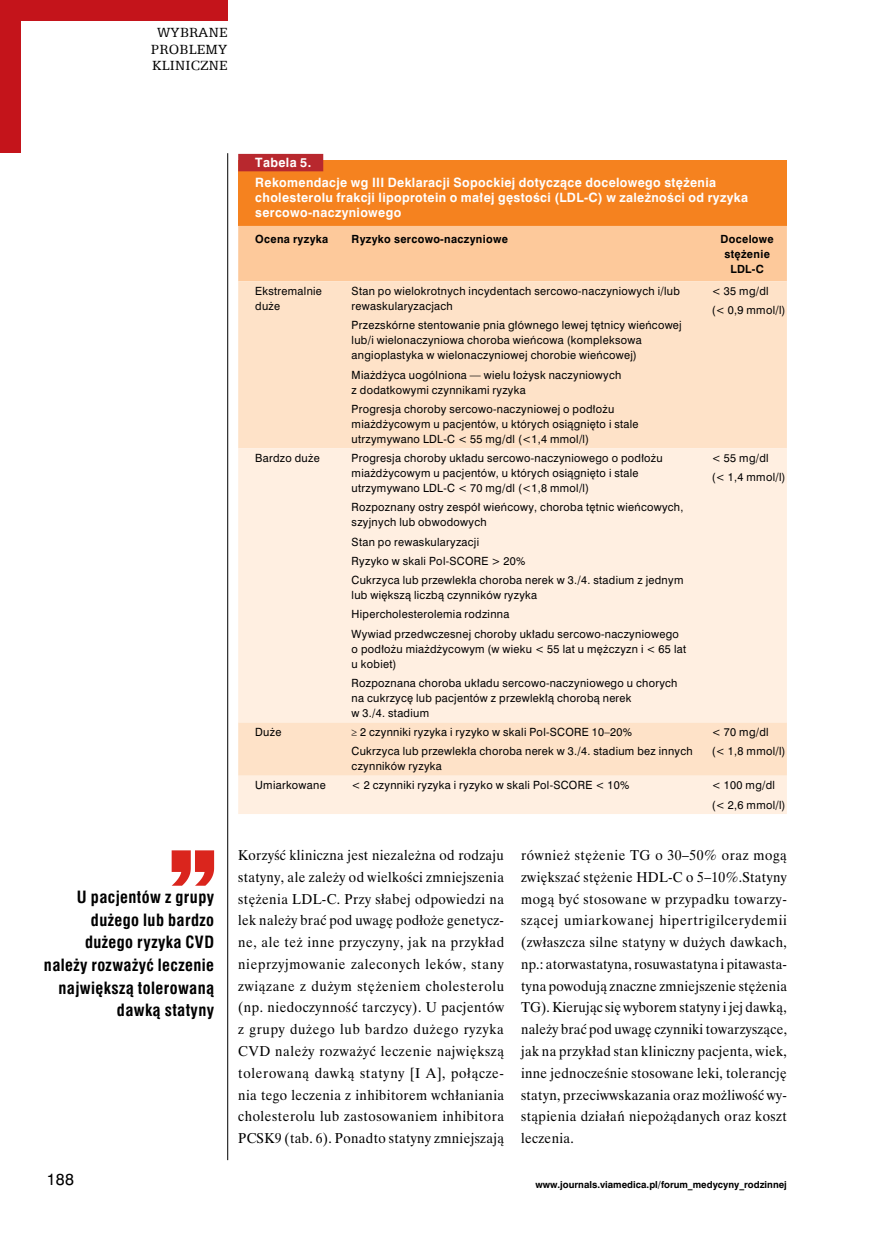
<style>
.page{position:relative;width:872px;height:1234px;background:#fff}
.page>*{position:absolute;margin:0;border:0;box-sizing:border-box;transform-origin:0 0}
.t1{font:700 16.5px/22.5px "Swis 721 Cn EU";letter-spacing:.025em;color:#000;text-align:right}
.t2{font:15px/16.5px "Egyptian 505 EU";letter-spacing:.015em;color:#000;text-align:center}
.t3{font:15px "Swis 721 PL";color:#000}
.t4{font:14.25px/21.8px "Time Ibis EE";letter-spacing:.03em;color:#000;text-align:justify;scale:.95 1}
.t5{font:700 12px/20.4px "Swis 721 PL";letter-spacing:.03em;color:#fff}
.t6{font:10.5px/15px "Swis 721 PL";letter-spacing:.03em;color:#000}
.t7{font:700 10.5px/15px "Swis 721 PL";letter-spacing:.03em;color:#000;text-align:center}
.t8{font:700 9px "Swis 721 PL";color:#000}
</style>
<div class="page">
<hr style="left:227px;top:153px;width:1px;height:1006px;background:#000">
<div style="left:0;top:0;width:227px;height:21px;background:#c4141b"></div>
<div style="left:0;top:0;width:21px;height:153px;background:#c4141b"></div>
<div style="left:238px;top:161px;width:549px;height:65px;background:#f5821f"></div>
<div style="left:238px;top:226px;width:549px;height:55px;background:#fdc99b"></div>
<div style="left:238px;top:281px;width:549px;height:167px;background:#fee2c8"></div>
<svg style="left:238px;top:448px;width:549px;height:365px;background:#feeddd"></svg>
<div style="left:238px;top:154px;width:85px;height:17px;background:#b8282e"></div>
<svg style="left:172px;top:850px;width:42px;height:35px"></svg>
<h2 class="t2" style="left:151px;top:24px;width:78px">WYBRANE<br>PROBLEMY<br>KLINICZNE</h2>
<h1 class="t1" style="left:44px;top:886px;width:172px">U pacjentów z grupy dużego lub bardzo dużego ryzyka CVD należy rozważyć leczenie największą tolerowaną dawką statyny</h1>
<p class="t5" style="left:255px;top:152px;width:462px">Tabela 5.<br>Rekomendacje wg III Deklaracji Sopockiej dotyczące docelowego stężenia</p>
<p class="t5" style="left:255px;top:190px;width:494px;line-height:15px">cholesterolu frakcji lipoprotein o małej gęstości (LDL-C) w zależności od ryzyka sercowo-naczyniowego</p>
<p class="t7" style="left:255px;top:231px;width:75px">Ocena ryzyka</p>
<p class="t7" style="left:351px;top:231px;width:158px">Ryzyko sercowo-naczyniowe</p>
<p class="t7" style="left:720px;top:231px;width:55px">Docelowe stężenie<br>LDL-C</p>
<p class="t6" style="left:255px;top:283px;width:68px">Ekstremalnie duże</p>
<p class="t6" style="left:351px;top:283px;width:330px">Stan po wielokrotnych incydentach sercowo-naczyniowych i/lub rewaskularyzacjach</p>
<p class="t6" style="left:351px;top:317px;width:332px">Przezskórne stentowanie pnia głównego lewej tętnicy wieńcowej lub/i wielonaczyniowa choroba wieńcowa (kompleksowa angioplastyka w wielonaczyniowej chorobie wieńcowej)</p>
<p class="t6" style="left:351px;top:367px;width:271px">Miażdżyca uogólniona — wielu łożysk naczyniowych z dodatkowymi czynnikami ryzyka</p>
<p class="t6" style="left:351px;top:401px;width:288px">Progresja choroby sercowo-naczyniowej o podłożu miażdżycowym u pacjentów, u których osiągnięto i stale utrzymywano LDL-C &lt; 55 mg/dl (&lt;1,4 mmol/l)</p>
<p class="t6" style="left:711px;top:281px;width:75px;line-height:19.2px">&lt; 35 mg/dl<br>(&lt; 0,9 mmol/l)</p>
<p class="t6" style="left:255px;top:450px;width:66px">Bardzo duże</p>
<p class="t6" style="left:351px;top:450px;width:313px">Progresja choroby układu sercowo-naczyniowego o podłożu miażdżycowym u pacjentów, u których osiągnięto i stale utrzymywano LDL-C &lt; 70 mg/dl (&lt;1,8 mmol/l)</p>
<p class="t6" style="left:351px;top:499px;width:333px">Rozpoznany ostry zespół wieńcowy, choroba tętnic wieńcowych, szyjnych lub obwodowych</p>
<p class="t6" style="left:351px;top:531px;width:333px;line-height:19.2px">Stan po rewaskularyzacji<br>Ryzyko w skali Pol-SCORE &gt; 20%<br>Cukrzyca lub przewlekła choroba nerek w 3./4. stadium z jednym</p>
<p class="t6" style="left:351px;top:585px;width:329px;line-height:19.2px">lub większą liczbą czynników ryzyka<br>Hipercholesterolemia rodzinna<br>Wywiad przedwczesnej choroby układu sercowo-naczyniowego</p>
<p class="t6" style="left:351px;top:641px;width:336px">o podłożu miażdżycowym (w wieku &lt; 55 lat u mężczyzn i &lt; 65 lat u kobiet)</p>
<p class="t6" style="left:351px;top:675px;width:327px">Rozpoznana choroba układu sercowo-naczyniowego u chorych na cukrzycę lub pacjentów z przewlekłą chorobą nerek<br>w 3./4. stadium</p>
<p class="t6" style="left:255px;top:724px;width:28px">Duże</p>
<p class="t6" style="left:351px;top:722px;width:343px;line-height:19.2px">≥ 2 czynniki ryzyka i ryzyko w skali Pol-SCORE 10–20%<br>Cukrzyca lub przewlekła choroba nerek w 3./4. stadium bez innych</p>
<p class="t6" style="left:352px;top:758px;width:92px">czynników ryzyka</p>
<p class="t6" style="left:711px;top:448px;width:75px;line-height:19.2px">&lt; 55 mg/dl<br>(&lt; 1,4 mmol/l)</p>
<p class="t6" style="left:712px;top:722px;width:75px;line-height:19.2px">&lt; 70 mg/dl<br>(&lt; 1,8 mmol/l)</p>
<p class="t6" style="left:255px;top:777px;width:72px">Umiarkowane</p>
<p class="t6" style="left:352px;top:777px;width:279px">&lt; 2 czynniki ryzyka i ryzyko w skali Pol-SCORE &lt; 10%</p>
<p class="t6" style="left:712px;top:775px;width:75px;line-height:19.2px">&lt; 100 mg/dl (&lt; 2,6 mmol/l)</p>
<p class="t4" style="left:238px;top:844px;width:281px">Korzyść kliniczna jest niezależna od rodzaju statyny, ale zależy od wielkości zmniejszenia stężenia LDL-C. Przy słabej odpowiedzi na lek należy brać pod uwagę podłoże genetycz&shy;ne, ale też inne przyczyny, jak na przykład nieprzyjmowanie zaleconych leków, stany związane z dużym stężeniem cholesterolu (np. niedoczynność tarczycy). U pacjentów z grupy dużego lub bardzo dużego ryzyka CVD należy rozważyć leczenie największą tolerowaną dawką statyny [I A], połącze&shy;nia tego leczenia z inhibitorem wchłaniania cholesterolu lub zastosowaniem inhibitora PCSK9 (tab. 6). Ponadto statyny zmniejszają</p>
<p class="t4" style="left:521px;top:844px;width:281px">również stężenie TG o 30–50% oraz mogą zwiększać stężenie HDL-C o 5–10%.Statyny mogą być stosowane w przypadku towarzy&shy;szącej umiarkowanej hipertrigilcerydemii (zwłaszcza silne statyny w dużych dawkach, np.: atorwastatyna, rosuwastatyna i pitawasta&shy;tyna powodują znaczne zmniejszenie stężenia TG). Kierując się wyborem statyny i jej dawką, należy brać pod uwagę czynniki towarzyszące, jak na przykład stan kliniczny pacjenta, wiek, inne jednocześnie stosowane leki, tolerancję statyn, przeciwwskazania oraz możliwość wy&shy;stąpienia działań niepożądanych oraz koszt leczenia.</p>
<h2 class="t3" style="left:47px;top:1169px;width:29px">188</h2>
<p class="t8" style="left:535px;top:1178px;width:253px">www.journals.viamedica.pl/forum_medycyny_rodzinnej</p>
</div>
